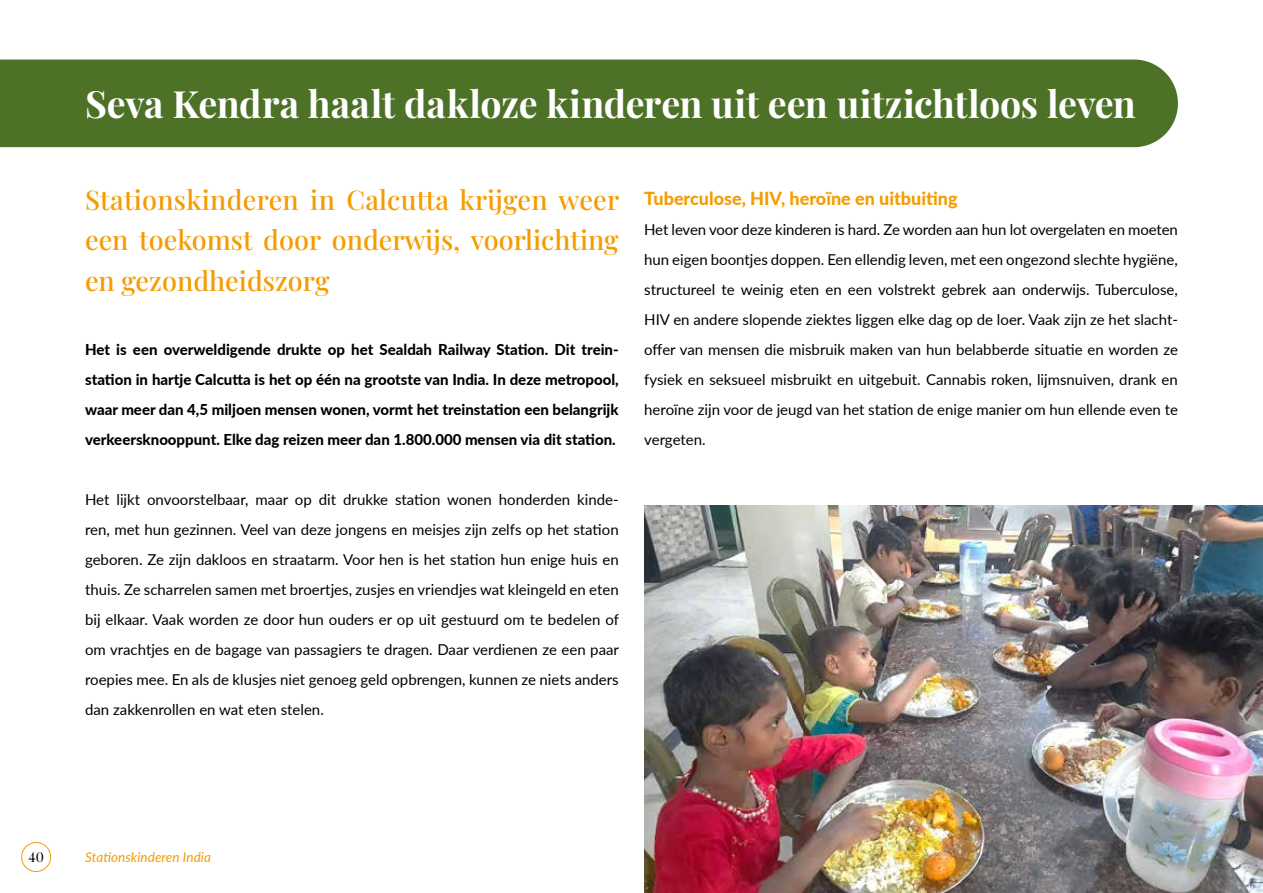
<style>
.page{position:relative;width:1263px;height:893px;background:#fff}
.page>*{position:absolute;margin:0;border:0;box-sizing:border-box;transform-origin:0 0}
.t1{font:700 37.5px "Playfair Display";letter-spacing:-.005em;color:#fff}
.t2{font:500 27px/40.5px "Playfair Display";color:#f59c00;text-align:justify}
.t3{font:900 18px "Lato";color:#f59c00}
.t4{font:15px/30px "Lato";color:#000;text-align:justify}
.t5{font:900 15px/30px "Lato";color:#000;text-align:justify}
.t6{font:italic 13.5px "Lato";letter-spacing:.005em;color:#f59c00}
.t7{font:13.5px "Playfair Display";color:#000}
</style>
<div class="page">
<div style="left:0;top:60px;width:1178px;height:87px;background:#4e7128"></div>
<img style="left:644px;top:505px;width:619px;height:388px">
<div style="left:21px;top:842px;width:30px;height:30px;border:1px solid #f59c00;border-radius:50%"></div>
<h1 class="t1" style="left:85px;top:75px;width:1052px">Seva Kendra haalt dakloze kinderen uit een uitzichtloos leven</h1>
<h2 class="t2" style="left:85px;top:177px;width:536px">Stationskinderen in Calcutta krijgen weer een toekomst door onderwijs, voorlichting en gezondheidszorg</h2>
<p class="t5" style="left:85px;top:334px;width:535px">Het is een overweldigende drukte op het Sealdah Railway Station. Dit trein&shy;station in hartje Calcutta is het op één na grootste van India. In deze metropool, waar meer dan 4,5 miljoen mensen wonen, vormt het treinstation een belangrijk verkeersknooppunt. Elke dag reizen meer dan 1.800.000 mensen via dit station.</p>
<p class="t4" style="left:85px;top:484px;width:535px">Het lijkt onvoorstelbaar, maar op dit drukke station wonen honderden kinde&shy;ren, met hun gezinnen. Veel van deze jongens en meisjes zijn zelfs op het station geboren. Ze zijn dakloos en straatarm. Voor hen is het station hun enige huis en thuis. Ze scharrelen samen met broertjes, zusjes en vriendjes wat kleingeld en eten bij elkaar. Vaak worden ze door hun ouders er op uit gestuurd om te bedelen of om vrachtjes en de bagage van passagiers te dragen. Daar verdienen ze een paar roepies mee. En als de klusjes niet genoeg geld opbrengen, kunnen ze niets anders dan zakkenrollen en wat eten stelen.</p>
<p class="t3" style="left:644px;top:185px;width:315px">Tuberculose, HIV, heroïne en uitbuiting</p>
<p class="t4" style="left:644px;top:214px;width:535px">Het leven voor deze kinderen is hard. Ze worden aan hun lot overgelaten en moeten hun eigen boontjes doppen. Een ellendig leven, met een ongezond slechte hygiëne, structureel te weinig eten en een volstrekt gebrek aan onderwijs. Tuberculose, HIV en andere slopende ziektes liggen elke dag op de loer. Vaak zijn ze het slacht&shy;offer van mensen die misbruik maken van hun belabberde situatie en worden ze fysiek en seksueel misbruikt en uitgebuit. Cannabis roken, lijmsnuiven, drank en heroïne zijn voor de jeugd van het station de enige manier om hun ellende even te vergeten.</p>
<p class="t7" style="left:28px;top:846px;width:17px">40</p>
<p class="t6" style="left:85px;top:847px;width:127px">Stationskinderen India</p>
</div>
